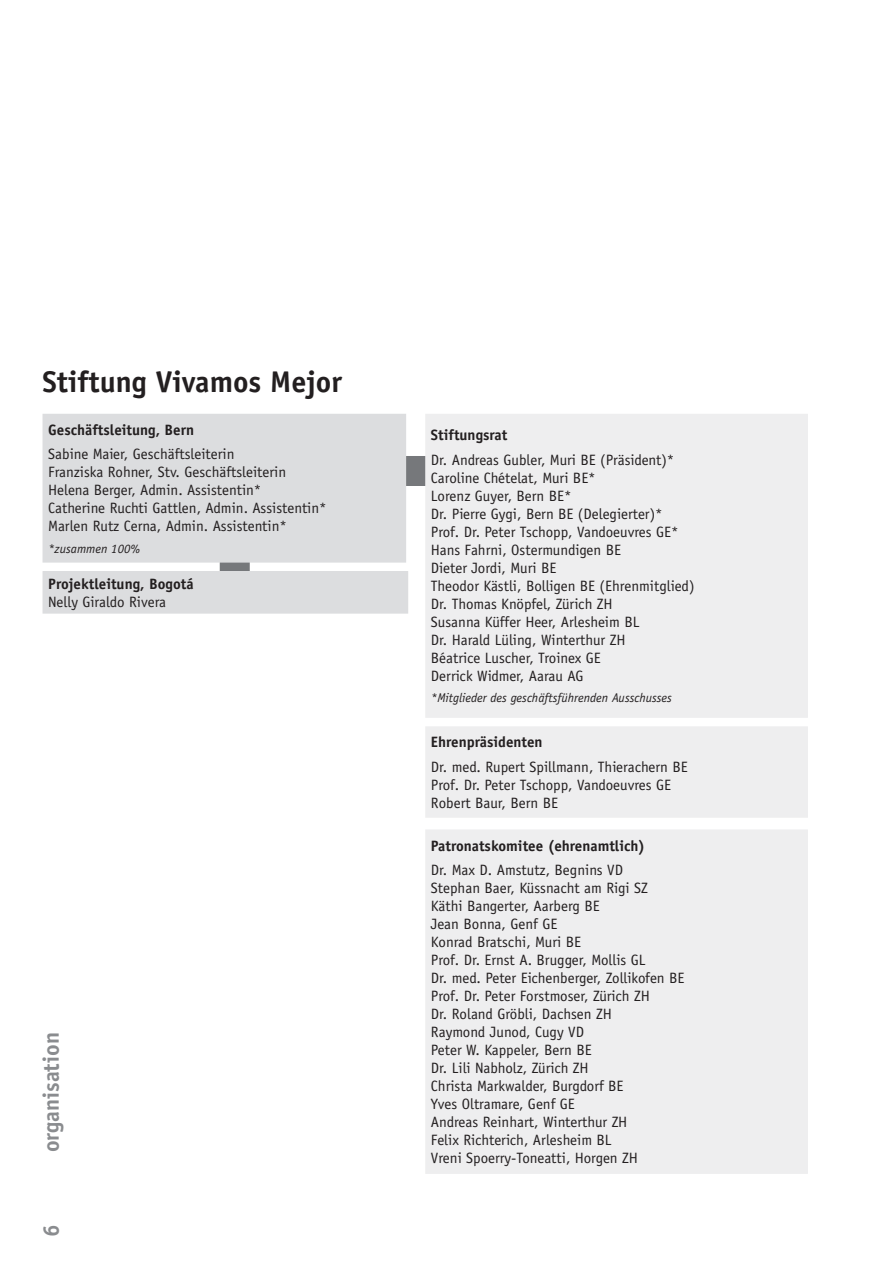
<style>
.page{position:relative;width:893px;height:1263px;background:#fff}
.page>*{position:absolute;margin:0;border:0;box-sizing:border-box;transform-origin:0 0}
.t1{font:700 30px "Officina Sans Std";color:#231f20}
.t2{font:700 22.5px "Officina Sans Std";color:#8a8c8f}
.t3{font:15px/18px "Officina Sans Std";color:#231f20}
.t4{font:700 15px "Officina Sans Std";color:#231f20}
.t5{font:italic 12.75px "Officina Sans Std";color:#231f20}
</style>
<div class="page">
<div style="left:220px;top:541px;width:30px;height:48px;background:#76787b"></div>
<div style="left:402px;top:456px;width:24px;height:30px;background:#76787b"></div>
<div style="left:426px;top:414px;width:381px;height:303px;background:#eeeeef"></div>
<div style="left:425px;top:414px;width:383px;height:304px;border:2px solid #eeeeef"></div>
<div style="left:43px;top:414px;width:362px;height:148px;background:#dcdddf"></div>
<div style="left:43px;top:414px;width:363px;height:149px;border:2px solid #dcdddf"></div>
<div style="left:43px;top:572px;width:364px;height:41px;background:#dcdddf"></div>
<div style="left:43px;top:571px;width:365px;height:43px;border:2px solid #dcdddf"></div>
<div style="left:426px;top:727px;width:381px;height:90px;background:#eeeeef"></div>
<div style="left:425px;top:726px;width:383px;height:92px;border:2px solid #eeeeef"></div>
<div style="left:426px;top:830px;width:381px;height:343px;background:#eeeeef"></div>
<div style="left:425px;top:829px;width:383px;height:345px;border:2px solid #eeeeef"></div>
<h1 class="t1" style="left:43px;top:363px;width:301px">Stiftung Vivamos Mejor</h1>
<p class="t4" style="left:48px;top:420px;width:147px">Geschäftsleitung, Bern</p>
<p class="t3" style="left:48px;top:445px;width:280px">Sabine Maier, Geschäftsleiterin<br>Franziska Rohner, Stv. Geschäftsleiterin Helena Berger, Admin. Assistentin*<br>Catherine Ruchti Gattlen, Admin. Assistentin* Marlen Rutz Cerna, Admin. Assistentin*</p>
<p class="t5" style="left:48px;top:541px;width:93px">*zusammen 100%</p>
<p class="t4" style="left:48px;top:574px;width:147px">Projektleitung, Bogotá</p>
<p class="t3" style="left:48px;top:593px;width:119px">Nelly Giraldo Rivera</p>
<h2 class="t2" style="left:37px;top:1152px;width:122px;rotate:-90deg">organisation</h2>
<h2 class="t2" style="left:37px;top:1237px;width:14px;rotate:-90deg">6</h2>
<p class="t4" style="left:431px;top:426px;width:78px">Stiftungsrat</p>
<p class="t3" style="left:431px;top:450px;width:265px">Dr. Andreas Gubler, Muri BE (Präsident)*<br>Caroline Chételat, Muri BE*<br>Lorenz Guyer, Bern BE*<br>Dr. Pierre Gygi, Bern BE (Delegierter)*<br>Prof. Dr. Peter Tschopp, Vandoeuvres GE*<br>Hans Fahrni, Ostermundigen BE<br>Dieter Jordi, Muri BE<br>Theodor Kästli, Bolligen BE (Ehrenmitglied)<br>Dr. Thomas Knöpfel, Zürich ZH<br>Susanna Küffer Heer, Arlesheim BL<br>Dr. Harald Lüling, Winterthur ZH<br>Béatrice Luscher, Troinex GE<br>Derrick Widmer, Aarau AG</p>
<p class="t5" style="left:431px;top:690px;width:242px">*Mitglieder des geschäftsführenden Ausschusses</p>
<p class="t4" style="left:431px;top:733px;width:113px">Ehrenpräsidenten</p>
<p class="t3" style="left:431px;top:758px;width:258px">Dr. med. Rupert Spillmann, Thierachern BE<br>Prof. Dr. Peter Tschopp, Vandoeuvres GE<br>Robert Baur, Bern BE</p>
<p class="t4" style="left:431px;top:836px;width:216px">Patronatskomitee (ehrenamtlich)</p>
<p class="t3" style="left:431px;top:861px;width:255px">Dr. Max D. Amstutz, Begnins VD<br>Stephan Baer, Küssnacht am Rigi SZ<br>Käthi Bangerter, Aarberg BE<br>Jean Bonna, Genf GE<br>Konrad Bratschi, Muri BE<br>Prof. Dr. Ernst A. Brugger, Mollis GL<br>Dr. med. Peter Eichenberger, Zollikofen BE<br>Prof. Dr. Peter Forstmoser, Zürich ZH<br>Dr. Roland Gröbli, Dachsen ZH<br>Raymond Junod, Cugy VD<br>Peter W. Kappeler, Bern BE<br>Dr. Lili Nabholz, Zürich ZH<br>Christa Markwalder, Burgdorf BE<br>Yves Oltramare, Genf GE<br>Andreas Reinhart, Winterthur ZH<br>Felix Richterich, Arlesheim BL<br>Vreni Spoerry-Toneatti, Horgen ZH</p>
</div>
